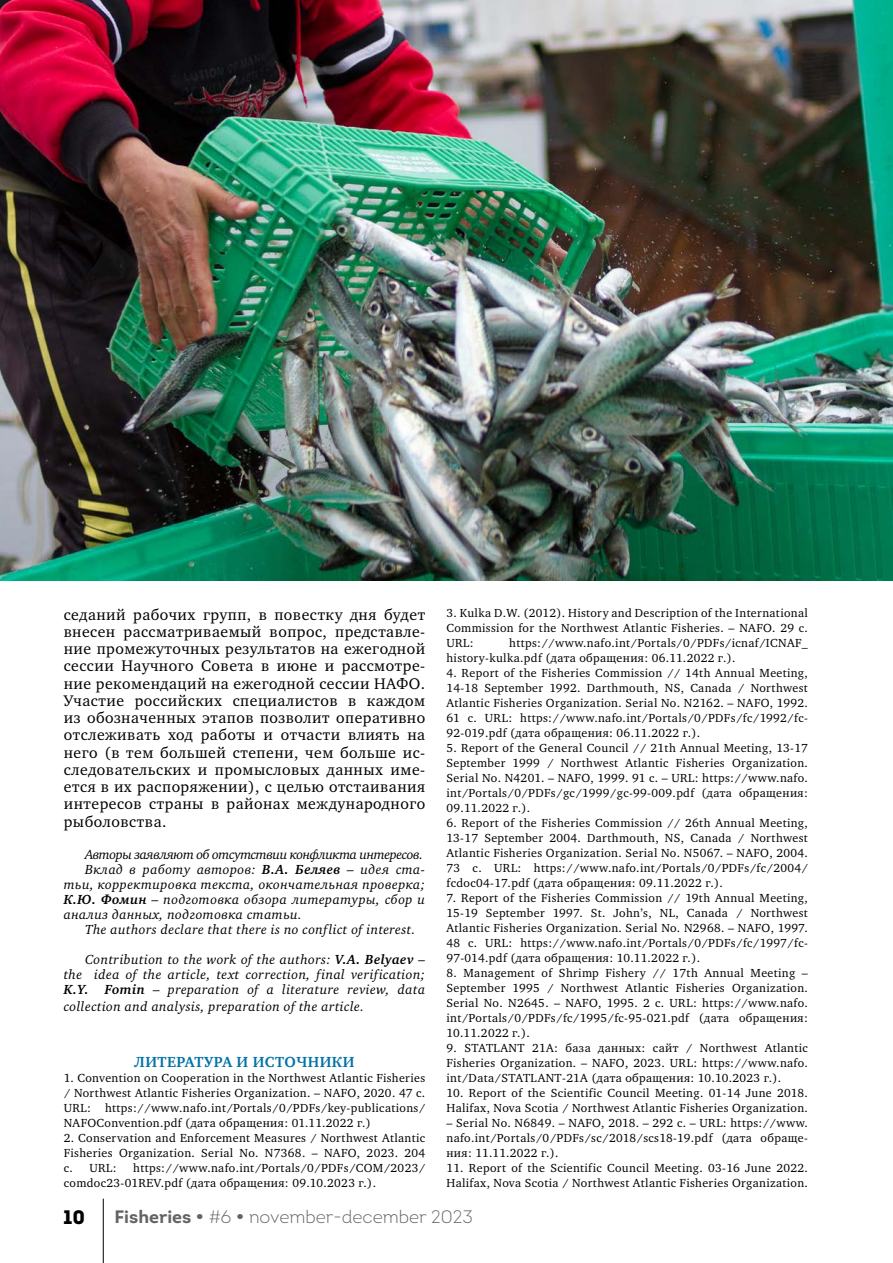
<style>
.page{position:relative;width:893px;height:1263px;background:#fff}
.page>*{position:absolute;margin:0;border:0;box-sizing:border-box;transform-origin:0 0}
.t1{font:19.5px "Intro Black Caps";color:#000}
.t2{font:300 18px "Intro";color:#646363}
.t3{font:15.75px/17.2px "Charter C";letter-spacing:.03em;color:#000;text-align:justify}
.t4{font:700 15px "Charter C";letter-spacing:.03em;color:#0072a5}
.t5{font:italic 13.5px/15px "Charter C";letter-spacing:.03em;color:#000;text-align:justify}
.t6{font:italic 13.5px "Charter C";letter-spacing:-.03em;color:#000}
.t7{font:12px/15px "Charter C";letter-spacing:.03em;color:#000;text-align:justify}
.s1{font-weight:700}
.s2{font-family:"Intro Bold Caps";font-weight:400}
</style>
<div class="page">
<hr style="left:103px;top:1199px;width:1px;height:64px;background:#000">
<img style="left:0;top:0;width:893px;height:580px">
<p class="t3" style="left:64px;top:606px;width:363px">седаний рабочих групп, в повестку дня будет внесен рассматриваемый вопрос, представле&shy;ние промежуточных результатов на ежегодной сессии Научного Совета в июне и рассмотре&shy;ние рекомендаций на ежегодной сессии НАФО.<br>Участие российских специалистов в каждом из обозначенных этапов позволит оперативно отслеживать ход работы и отчасти влиять на него (в тем большей степени, чем больше ис&shy;следовательских и промысловых данных име&shy;ется в их распоряжении), с целью отстаивания интересов страны в районах международного рыболовства.</p>
<p class="t6" style="left:85px;top:847px;width:340px">Авторы заявляют об отсутствии конфликта интересов.</p>
<p class="t5" style="left:85px;top:862px;width:342px">Вклад в работу авторов: <span class="s1">В.А. Беляев</span> – идея ста-</p>
<p class="t5" style="left:64px;top:877px;width:363px">тьи, корректировка текста, окончательная проверка;</p>
<p class="t5" style="left:64px;top:892px;width:363px"><span class="s1">К.Ю. Фомин</span> – подготовка обзора литературы, сбор и</p>
<p class="t5" style="left:64px;top:907px;width:240px">анализ данных, подготовка статьи.</p>
<p class="t5" style="left:85px;top:922px;width:332px">The authors declare that there is no conflict of interest.</p>
<p class="t5" style="left:64px;top:952px;width:363px;text-indent:21px">Contribution to the work of the authors: <span class="s1">V.A. Belyaev</span> – the idea of the article, text correction, final verification; <span class="s1">K.Y. Fomin</span> – preparation of a literature review, data</p>
<p class="t5" style="left:64px;top:999px;width:302px">collection and analysis, preparation of the article.</p>
<p class="t4" style="left:135px;top:1054px;width:221px">ЛИТЕРАТУРА И ИСТОЧНИКИ</p>
<p class="t7" style="left:64px;top:1071px;width:363px">1. Convention on Cooperation in the Northwest Atlantic Fisheries / Northwest Atlantic Fisheries Organization. – NAFO, 2020. 47 с.<br>URL: https://www.nafo.int/Portals/0/PDFs/key-publications/ NAFOConvention.pdf (дата обращения: 01.11.2022 г.)</p>
<p class="t7" style="left:64px;top:1131px;width:363px">2. Conservation and Enforcement Measures / Northwest Atlantic Fisheries Organization. Serial No. N7368. – NAFO, 2023. 204 с. URL:</p>
<p class="t7" style="left:64px;top:1161px;width:363px;text-indent:69px">https://www.nafo.int/Portals/0/PDFs/COM/2023/ comdoc23-01REV.pdf (дата обращения: 09.10.2023 г.).</p>
<p class="t7" style="left:446px;top:605px;width:363px">3. Kulka D.W. (2012). History and Description of the International Commission for the Northwest Atlantic Fisheries. – NAFO. 29 с.<br>URL:</p>
<p class="t7" style="left:446px;top:635px;width:363px;text-indent:63px">https://www.nafo.int/Portals/0/PDFs/icnaf/ICNAF_ history-kulka.pdf (дата обращения: 06.11.2022 г.).</p>
<p class="t7" style="left:446px;top:665px;width:363px">4. Report of the Fisheries Commission // 14th Annual Meeting, 14-18 September 1992. Darthmouth, NS, Canada / Northwest Atlantic Fisheries Organization. Serial No. N2162. – NAFO, 1992.<br>61 с. URL: https://www.nafo.int/Portals/0/PDFs/fc/1992/fc-92-019.pdf (дата обращения: 06.11.2022 г.).</p>
<p class="t7" style="left:446px;top:740px;width:363px">5. Report of the General Council // 21th Annual Meeting, 13-17<br>September 1999 / Northwest Atlantic Fisheries Organization.<br>Serial No. N4201. – NAFO, 1999. 91 с. – URL: https://www.nafo. int/Portals/0/PDFs/gc/1999/gc-99-009.pdf (дата обращения:<br>09.11.2022 г.).</p>
<p class="t7" style="left:446px;top:815px;width:363px">6. Report of the Fisheries Commission // 26th Annual Meeting, 13-17 September 2004. Darthmouth, NS, Canada / Northwest Atlantic Fisheries Organization. Serial No. N5067. – NAFO, 2004.<br>73 с. URL: https://www.nafo.int/Portals/0/PDFs/fc/2004/ fcdoc04-17.pdf (дата обращения: 09.11.2022 г.).</p>
<p class="t7" style="left:446px;top:890px;width:363px">7. Report of the Fisheries Commission // 19th Annual Meeting, 15-19 September 1997. St. John’s, NL, Canada / Northwest Atlantic Fisheries Organization. Serial No. N2968. – NAFO, 1997.<br>48 с. URL: https://www.nafo.int/Portals/0/PDFs/fc/1997/fc-97-014.pdf (дата обращения: 10.11.2022 г.).</p>
<p class="t7" style="left:446px;top:965px;width:363px">8. Management of Shrimp Fishery // 17th Annual Meeting – September 1995 / Northwest Atlantic Fisheries Organization.<br>Serial No. N2645. – NAFO, 1995. 2 с. URL: https://www.nafo. int/Portals/0/PDFs/fc/1995/fc-95-021.pdf (дата обращения:<br>10.11.2022 г.).</p>
<p class="t7" style="left:446px;top:1040px;width:363px">9. STATLANT 21A: база данных: сайт / Northwest Atlantic Fisheries Organization. – NAFO, 2023. URL: https://www.nafo. int/Data/STATLANT-21A (дата обращения: 10.10.2023 г.).</p>
<p class="t7" style="left:446px;top:1085px;width:363px">10. Report of the Scientific Council Meeting. 01-14 June 2018.<br>Halifax, Nova Scotia / Northwest Atlantic Fisheries Organization.</p>
<p class="t7" style="left:446px;top:1115px;width:363px">– Serial No. N6849. – NAFO, 2018. – 292 с. – URL: https://www. nafo.int/Portals/0/PDFs/sc/2018/scs18-19.pdf (дата обраще&shy;ния: 11.11.2022 г.).</p>
<p class="t7" style="left:446px;top:1160px;width:363px">11. Report of the Scientific Council Meeting. 03-16 June 2022.<br>Halifax, Nova Scotia / Northwest Atlantic Fisheries Organization.</p>
<h1 class="t1" style="left:63px;top:1204px;width:23px">10</h1>
<h2 class="t2" style="left:115px;top:1205px;width:360px"><span class="s1">Fisheries</span> <span class="s2">•</span> #6 <span class="s2">•</span> november-december 2023</h2>
</div>
